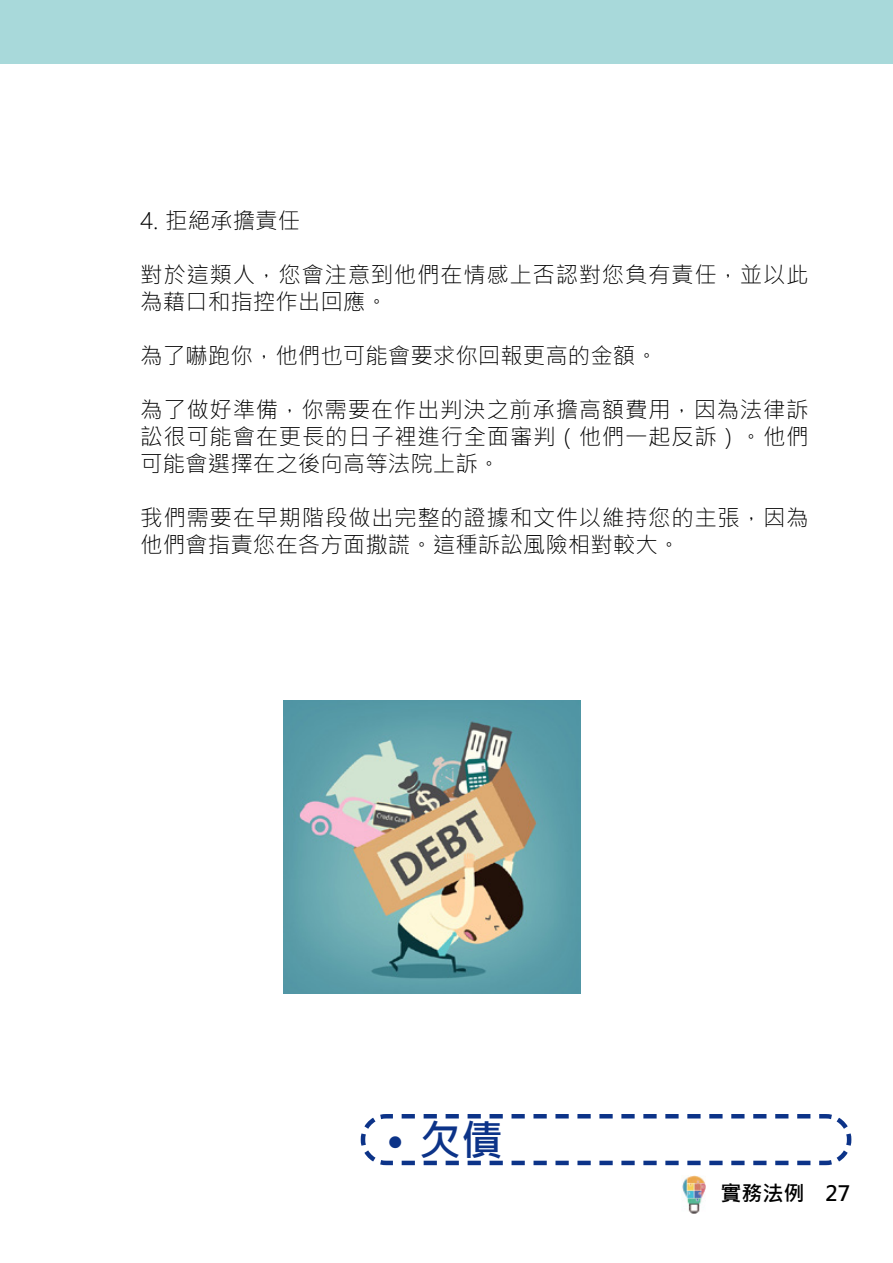
<style>
.page{position:relative;width:893px;height:1263px;background:#fff}
.page>*{position:absolute;margin:0;border:0;box-sizing:border-box;transform-origin:0 0}
.t1{font:700 42px "Microsoft Jheng Hei";color:#0c3388}
.t2{font:300 22.5px/27px "Microsoft Jheng Hei";letter-spacing:.025em;color:#000}
.t3{font:300 22.5px "Microsoft Jheng Hei";color:#000}
.t4{font:700 21px "Microsoft Jheng Hei";color:#000}
</style>
<div class="page">
<div style="left:0;top:0;width:893px;height:63px;background:#a8d9da"></div>
<img style="left:682px;top:1175px;width:24px;height:39px">
<svg style="left:360px;top:1114px;width:492px;height:52px"></svg>
<img style="left:284px;top:700px;width:296px;height:293px">
<p class="t2" style="left:140px;top:207px;width:161px">4. 拒絕承擔責任</p>
<p class="t2" style="left:140px;top:261px;width:670px">對於這類人，您會注意到他們在情感上否認對您負有責任，並以此為藉口和指控作出回應。</p>
<p class="t3" style="left:140px;top:341px;width:519px">為了嚇跑你，他們也可能會要求你回報更高的金額。</p>
<p class="t2" style="left:140px;top:396px;width:670px;text-align:justify">為了做好準備，你需要在作出判決之前承擔高額費用，因為法律訴訟很可能會在更長的日子裡進行全面審判（他們一起反訴）。他們可能會選擇在之後向高等法院上訴。</p>
<p class="t2" style="left:140px;top:504px;width:670px">我們需要在早期階段做出完整的證據和文件以維持您的主張，因為他們會指責您在各方面撒謊。這種訴訟風險相對較大。</p>
<h1 class="t1" style="left:386px;top:1114px;width:119px">• 欠債</h1>
<p class="t4" style="left:720px;top:1180px;width:132px">實務法例　27</p>
</div>
